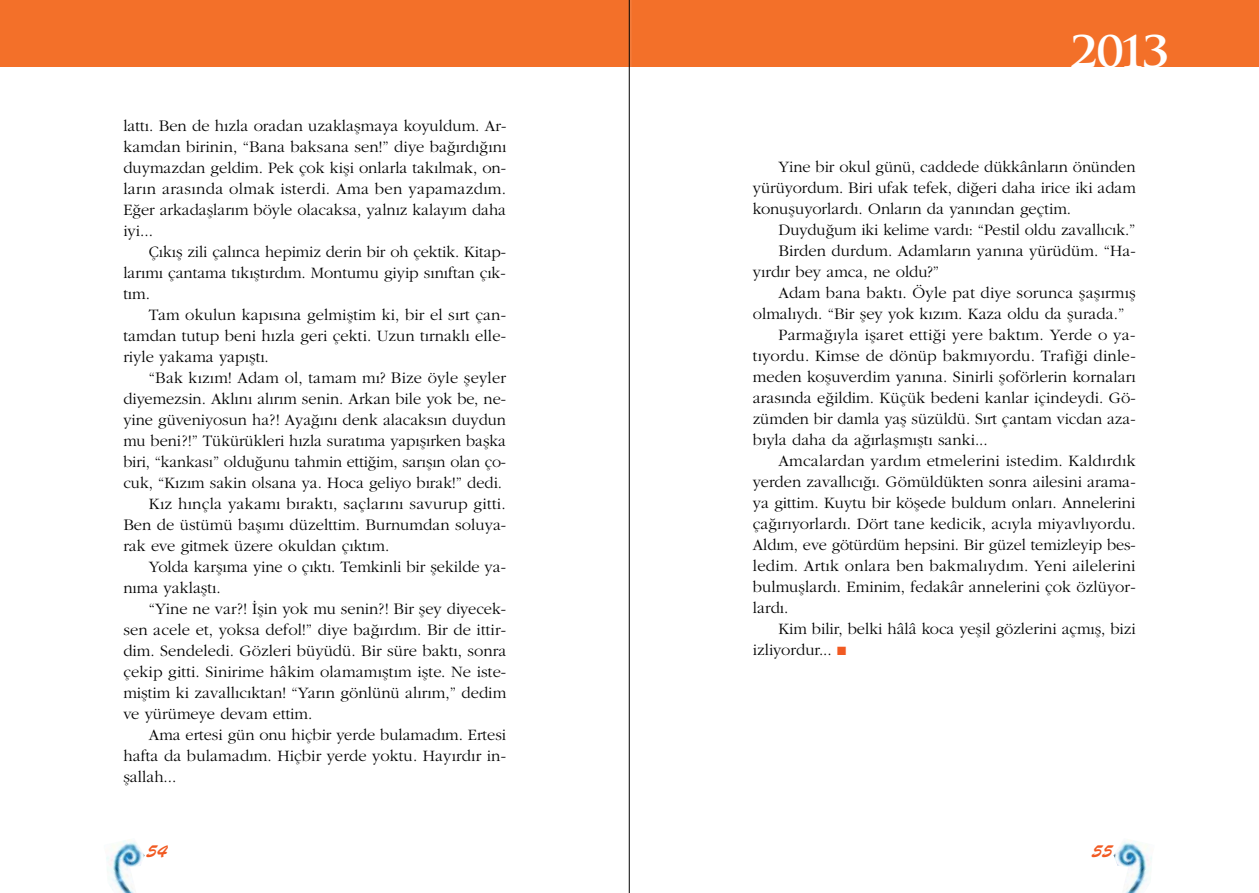
<style>
.page{position:relative;width:1259px;height:893px;background:#fff}
.page>*{position:absolute;margin:0;border:0;box-sizing:border-box;transform-origin:0 0}
.t1{font:700 49.2px "Trajan Pro";color:#fff}
.t2{font:18px "Brush Script Std";color:#f15a22}
.t3{font:16.5px/21px "Garamond Light GK";color:#000;text-align:justify}
.s1{color:#f15a22}
</style>
<div class="page">
<div style="left:0;top:0;width:629px;height:67px;background:#f37029"></div>
<div style="left:629px;top:0;width:630px;height:67px;background:#f37029"></div>
<img style="left:1113px;top:840px;width:39px;height:53px">
<img style="left:106px;top:839px;width:39px;height:54px">
<div style="left:627px;top:0;width:5px;height:893px;background:#fff;opacity:.75"></div>
<hr style="left:629px;top:0;width:1px;height:893px;background:#000">
<p class="t3" style="left:123px;top:115px;width:384px">lattı. Ben de hızla oradan uzaklaşmaya koyuldum. Ar&shy;kamdan birinin, “Bana baksana sen!” diye bağırdığını duymazdan geldim. Pek çok kişi onlarla takılmak, on&shy;ların arasında olmak isterdi. Ama ben yapamazdım.<br>Eğer arkadaşlarım böyle olacaksa, yalnız kalayım daha iyi...</p>
<p class="t3" style="left:123px;top:241px;width:384px;text-indent:26px">Çıkış zili çalınca hepimiz derin bir oh çektik. Kitap&shy;larımı çantama tıkıştırdım. Montumu giyip sınıftan çık&shy;tım.</p>
<p class="t3" style="left:123px;top:304px;width:384px;text-indent:26px">Tam okulun kapısına gelmiştim ki, bir el sırt çan&shy;tamdan tutup beni hızla geri çekti. Uzun tırnaklı elle&shy;riyle yakama yapıştı.</p>
<p class="t3" style="left:149px;top:367px;width:359px">“Bak kızım! Adam ol, tamam mı? Bize öyle şeyler</p>
<p class="t3" style="left:123px;top:388px;width:384px">diyemezsin. Aklını alırım senin. Arkan bile yok be, ne-</p>
<p class="t3" style="left:123px;top:409px;width:384px">yine güveniyosun ha?! Ayağını denk alacaksın duydun</p>
<p class="t3" style="left:123px;top:430px;width:384px">mu beni?!” Tükürükleri hızla suratıma yapışırken başka</p>
<p class="t3" style="left:123px;top:451px;width:384px">biri, “kankası” olduğunu tahmin ettiğim, sarışın olan ço-</p>
<p class="t3" style="left:123px;top:472px;width:380px">cuk, “Kızım sakin olsana ya. Hoca geliyo bırak!” dedi.</p>
<p class="t3" style="left:149px;top:493px;width:358px">Kız hınçla yakamı bıraktı, saçlarını savurup gitti.</p>
<p class="t3" style="left:123px;top:514px;width:384px">Ben de üstümü başımı düzelttim. Burnumdan soluya-</p>
<p class="t3" style="left:123px;top:535px;width:267px">rak eve gitmek üzere okuldan çıktım.</p>
<p class="t3" style="left:149px;top:556px;width:359px">Yolda karşıma yine o çıktı. Temkinli bir şekilde ya-</p>
<p class="t3" style="left:123px;top:577px;width:99px">nıma yaklaştı.</p>
<p class="t3" style="left:149px;top:598px;width:359px">“Yine ne var?! İşin yok mu senin?! Bir şey diyecek-</p>
<p class="t3" style="left:123px;top:619px;width:384px">sen acele et, yoksa defol!” diye bağırdım. Bir de ittir-</p>
<p class="t3" style="left:123px;top:640px;width:384px">dim. Sendeledi. Gözleri büyüdü. Bir süre baktı, sonra</p>
<p class="t3" style="left:123px;top:661px;width:384px">çekip gitti. Sinirime hâkim olamamıştım işte. Ne iste-</p>
<p class="t3" style="left:123px;top:682px;width:384px">miştim ki zavallıcıktan! “Yarın gönlünü alırım,” dedim</p>
<p class="t3" style="left:123px;top:703px;width:191px">ve yürümeye devam ettim.</p>
<p class="t3" style="left:149px;top:724px;width:359px">Ama ertesi gün onu hiçbir yerde bulamadım. Ertesi</p>
<p class="t3" style="left:123px;top:745px;width:384px">hafta da bulamadım. Hiçbir yerde yoktu. Hayırdır in-</p>
<p class="t3" style="left:123px;top:766px;width:55px">şallah...</p>
<h1 class="t1" style="left:1070px;top:18px;width:101px">2013</h1>
<p class="t3" style="left:753px;top:156px;width:384px;text-indent:26px">Yine bir okul günü, caddede dükkânların önünden yürüyordum. Biri ufak tefek, diğeri daha irice iki adam konuşuyorlardı. Onların da yanından geçtim.</p>
<p class="t3" style="left:778px;top:219px;width:358px">Duyduğum iki kelime vardı: “Pestil oldu zavallıcık.”</p>
<p class="t3" style="left:778px;top:240px;width:359px">Birden durdum. Adamların yanına yürüdüm. “Ha-</p>
<p class="t3" style="left:753px;top:261px;width:188px">yırdır bey amca, ne oldu?”</p>
<p class="t3" style="left:778px;top:282px;width:359px">Adam bana baktı. Öyle pat diye sorunca şaşırmış</p>
<p class="t3" style="left:753px;top:303px;width:373px">olmalıydı. “Bir şey yok kızım. Kaza oldu da şurada.”</p>
<p class="t3" style="left:778px;top:324px;width:359px">Parmağıyla işaret ettiği yere baktım. Yerde o ya-</p>
<p class="t3" style="left:753px;top:345px;width:384px">tıyordu. Kimse de dönüp bakmıyordu. Trafiği dinle-</p>
<p class="t3" style="left:753px;top:366px;width:384px">meden koşuverdim yanına. Sinirli şoförlerin kornaları</p>
<p class="t3" style="left:753px;top:387px;width:384px">arasında eğildim. Küçük bedeni kanlar içindeydi. Gö-</p>
<p class="t3" style="left:753px;top:408px;width:384px">zümden bir damla yaş süzüldü. Sırt çantam vicdan aza-</p>
<p class="t3" style="left:753px;top:429px;width:236px">bıyla daha da ağırlaşmıştı sanki...</p>
<p class="t3" style="left:778px;top:450px;width:359px">Amcalardan yardım etmelerini istedim. Kaldırdık</p>
<p class="t3" style="left:753px;top:471px;width:384px">yerden zavallıcığı. Gömüldükten sonra ailesini arama-</p>
<p class="t3" style="left:753px;top:492px;width:384px">ya gittim. Kuytu bir köşede buldum onları. Annelerini</p>
<p class="t3" style="left:753px;top:513px;width:384px">çağırıyorlardı. Dört tane kedicik, acıyla miyavlıyordu.</p>
<p class="t3" style="left:753px;top:534px;width:384px">Aldım, eve götürdüm hepsini. Bir güzel temizleyip bes-</p>
<p class="t3" style="left:753px;top:555px;width:384px">ledim. Artık onlara ben bakmalıydım. Yeni ailelerini</p>
<p class="t3" style="left:753px;top:576px;width:384px">bulmuşlardı. Eminim, fedakâr annelerini çok özlüyor-</p>
<p class="t3" style="left:753px;top:597px;width:37px">lardı.</p>
<p class="t3" style="left:778px;top:618px;width:359px">Kim bilir, belki hâlâ koca yeşil gözlerini açmış, bizi</p>
<p class="t3" style="left:753px;top:639px;width:95px">izliyordur... <span class="s1">■</span></p>
<p class="t2" style="left:146px;top:841px;width:22px">54</p>
<p class="t2" style="left:1092px;top:841px;width:22px">55</p>
</div>
